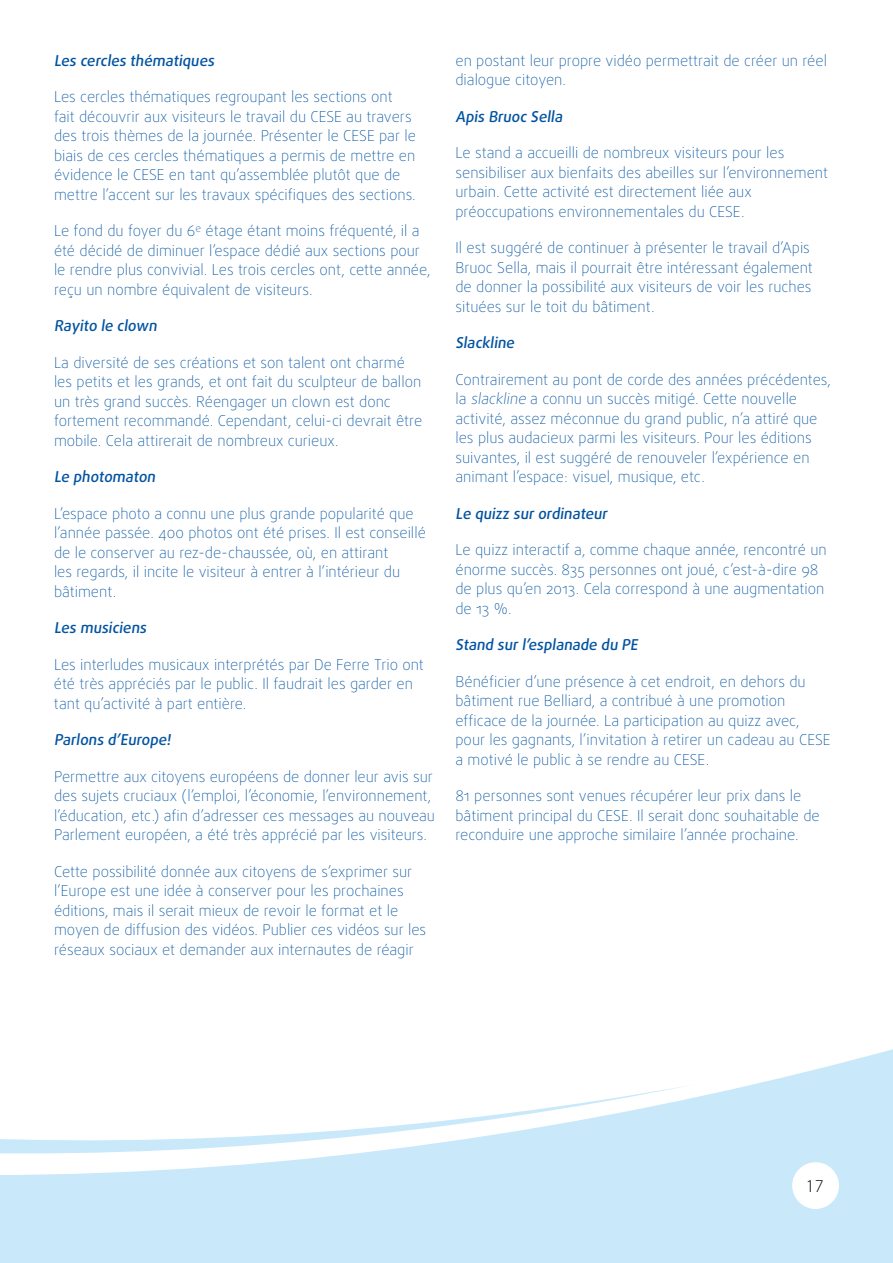
<style>
.page{position:relative;width:893px;height:1263px;background:#fff}
.page>*{position:absolute;margin:0;border:0;box-sizing:border-box;transform-origin:0 0}
.t1{font:300 18px "Myriad Pro";color:#000}
.t2{font:100 15px/19.5px "Daxline Pro";color:#0053a1}
.t3{font:500 15px "Daxline Pro";color:#0053a1}
</style>
<div class="page">
<svg style="left:0;top:1049px;width:893px;height:214px;fill:#c9e9fb"></svg>
<div style="left:792px;top:1162px;width:47px;height:47px;background:#fff;border-radius:50%"></div>
<p class="t3" style="left:54px;top:50px;width:165px">Les cercles thématiques</p>
<p class="t2" style="left:54px;top:87px;width:363px">Les cercles thématiques regroupant les sections ont fait découvrir aux visiteurs le travail du CESE au travers des trois thèmes de la journée. Présenter le CESE par le biais de ces cercles thématiques a permis de mettre en évidence le CESE en tant qu’assemblée plutôt que de mettre l’accent sur les travaux spécifiques des sections.</p>
<p class="t2" style="left:54px;top:221px;width:378px">Le fond du foyer du 6<sup>e</sup> étage étant moins fréquenté, il a été décidé de diminuer l’espace dédié aux sections pour le rendre plus convivial. Les trois cercles ont, cette année, reçu un nombre équivalent de visiteurs.</p>
<p class="t3" style="left:54px;top:316px;width:107px">Rayito le clown</p>
<p class="t2" style="left:54px;top:353px;width:370px">La diversité de ses créations et son talent ont charmé les petits et les grands, et ont fait du sculpteur de ballon un très grand succès. Réengager un clown est donc fortement recommandé. Cependant, celui-ci devrait être mobile. Cela attirerait de nombreux curieux.</p>
<p class="t3" style="left:54px;top:467px;width:106px">Le photomaton</p>
<p class="t2" style="left:54px;top:504px;width:373px">L’espace photo a connu une plus grande popularité que l’année passée. 400 photos ont été prises. Il est conseillé de le conserver au rez-de-chaussée, où, en attirant<br>les regards, il incite le visiteur à entrer à l’intérieur du bâtiment.</p>
<p class="t3" style="left:54px;top:618px;width:97px">Les musiciens</p>
<p class="t2" style="left:54px;top:655px;width:371px">Les interludes musicaux interprétés par De Ferre Trio ont été très appréciés par le public. Il faudrait les garder en tant qu’activité à part entière.</p>
<p class="t3" style="left:54px;top:730px;width:121px">Parlons d’Europe!</p>
<p class="t2" style="left:54px;top:767px;width:382px">Permettre aux citoyens européens de donner leur avis sur des sujets cruciaux (l’emploi, l’économie, l’environnement, l’éducation, etc.) afin d’adresser ces messages au nouveau Parlement européen, a été très apprécié par les visiteurs.</p>
<p class="t2" style="left:54px;top:862px;width:374px">Cette possibilité donnée aux citoyens de s’exprimer sur l’Europe est une idée à conserver pour les prochaines éditions, mais il serait mieux de revoir le format et le moyen de diffusion des vidéos. Publier ces vidéos sur les réseaux sociaux et demander aux internautes de réagir</p>
<p class="t2" style="left:455px;top:51px;width:373px">en postant leur propre vidéo permettrait de créer un réel dialogue citoyen.</p>
<p class="t3" style="left:455px;top:106px;width:111px">Apis Bruoc Sella</p>
<p class="t2" style="left:455px;top:143px;width:374px">Le stand a accueilli de nombreux visiteurs pour les sensibiliser aux bienfaits des abeilles sur l’environnement urbain. Cette activité est directement liée aux préoccupations environnementales du CESE.</p>
<p class="t2" style="left:455px;top:238px;width:359px">Il est suggéré de continuer à présenter le travail d’Apis Bruoc Sella, mais il pourrait être intéressant également de donner la possibilité aux visiteurs de voir les ruches situées sur le toit du bâtiment.</p>
<p class="t3" style="left:455px;top:333px;width:63px">Slackline</p>
<p class="t2" style="left:455px;top:370px;width:377px">Contrairement au pont de corde des années précédentes, la slackline a connu un succès mitigé. Cette nouvelle activité, assez méconnue du grand public, n’a attiré que les plus audacieux parmi les visiteurs. Pour les éditions suivantes, il est suggéré de renouveler l’expérience en animant l’espace: visuel, musique, etc.</p>
<p class="t3" style="left:455px;top:503px;width:156px">Le quizz sur ordinateur</p>
<p class="t2" style="left:455px;top:540px;width:373px">Le quizz interactif a, comme chaque année, rencontré un énorme succès. 835 personnes ont joué, c’est-à-dire 98 de plus qu’en 2013. Cela correspond à une augmentation de 13 %.</p>
<p class="t3" style="left:455px;top:635px;width:187px">Stand sur l’esplanade du PE</p>
<p class="t2" style="left:455px;top:672px;width:376px">Bénéficier d’une présence à cet endroit, en dehors du bâtiment rue Belliard, a contribué à une promotion efficace de la journée. La participation au quizz avec, pour les gagnants, l’invitation à retirer un cadeau au CESE a motivé le public à se rendre au CESE.</p>
<p class="t2" style="left:455px;top:786px;width:366px">81 personnes sont venues récupérer leur prix dans le bâtiment principal du CESE. Il serait donc souhaitable de reconduire une approche similaire l’année prochaine.</p>
<p class="t1" style="left:806px;top:1176px;width:19px">17</p>
</div>
